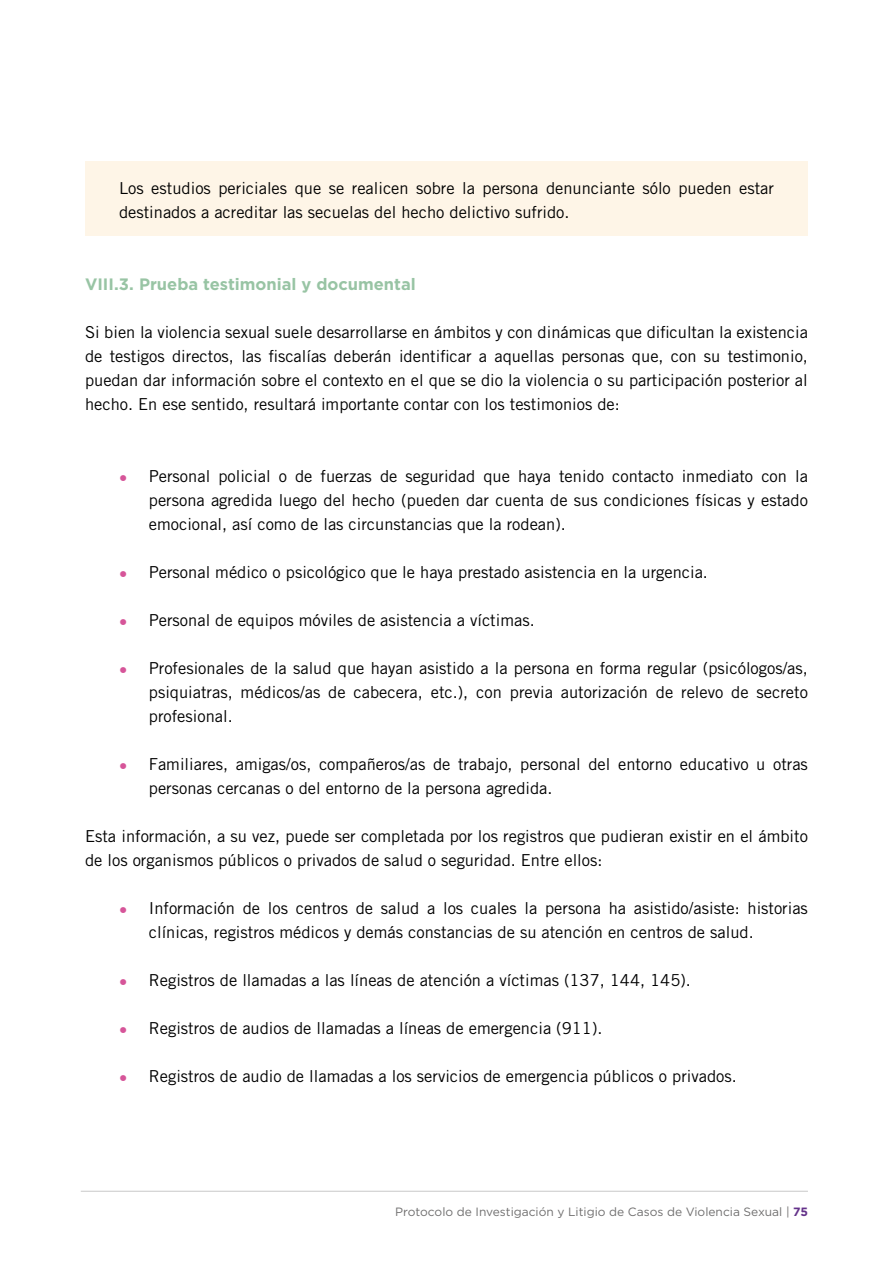
<style>
.page{position:relative;width:893px;height:1263px;background:#fff}
.page>*{position:absolute;margin:0;border:0;box-sizing:border-box;transform-origin:0 0}
.t1{font:16.5px/24px "Trade Gothic LT Std";color:#000}
.t2{font:700 16.5px "Gotham";color:#98c4a4}
.t3{font:12px "Gotham";color:#706f6f}
.s1{font-weight:700;color:#d65599}
.s2{font-weight:700;color:#64328a}
</style>
<div class="page">
<hr style="left:81px;top:1191px;width:727px;height:1px;background:#c8c8c8">
<div style="left:85px;top:161px;width:723px;height:74px;background:#fef5e7"></div>
<p class="t1" style="left:119px;top:176px;width:656px">Los estudios periciales que se realicen sobre la persona denunciante sólo pueden estar destinados a acreditar las secuelas del hecho delictivo sufrido.</p>
<p class="t2" style="left:85px;top:273px;width:332px">VIII.3. Prueba testimonial y documental</p>
<p class="t1" style="left:85px;top:320px;width:724px;text-align:justify">Si bien la violencia sexual suele desarrollarse en ámbitos y con dinámicas que dificultan la existencia de testigos directos, las fiscalías deberán identificar a aquellas personas que, con su testimonio, puedan dar información sobre el contexto en el que se dio la violencia o su participación posterior al hecho. En ese sentido, resultará importante contar con los testimonios de:</p>
<p class="t1" style="left:149px;top:464px;width:661px;text-align:justify;text-indent:-30px"><span class="s1">•</span> Personal policial o de fuerzas de seguridad que haya tenido contacto inmediato con la persona agredida luego del hecho (pueden dar cuenta de sus condiciones físicas y estado emocional, así como de las circunstancias que la rodean).</p>
<p class="t1" style="left:119px;top:560px;width:590px"><span class="s1">•</span> Personal médico o psicológico que le haya prestado asistencia en la urgencia.</p>
<p class="t1" style="left:119px;top:608px;width:417px"><span class="s1">•</span> Personal de equipos móviles de asistencia a víctimas.</p>
<p class="t1" style="left:149px;top:656px;width:661px;text-align:justify;text-indent:-30px"><span class="s1">•</span> Profesionales de la salud que hayan asistido a la persona en forma regular (psicólogos/as, psiquiatras, médicos/as de cabecera, etc.), con previa autorización de relevo de secreto profesional.</p>
<p class="t1" style="left:149px;top:752px;width:661px;text-indent:-30px"><span class="s1">•</span> Familiares, amigas/os, compañeros/as de trabajo, personal del entorno educativo u otras personas cercanas o del entorno de la persona agredida.</p>
<p class="t1" style="left:85px;top:824px;width:724px">Esta información, a su vez, puede ser completada por los registros que pudieran existir en el ámbito de los organismos públicos o privados de salud o seguridad. Entre ellos:</p>
<p class="t1" style="left:149px;top:896px;width:661px;text-indent:-30px"><span class="s1">•</span> Información de los centros de salud a los cuales la persona ha asistido/asiste: historias clínicas, registros médicos y demás constancias de su atención en centros de salud.</p>
<p class="t1" style="left:119px;top:968px;width:573px"><span class="s1">•</span> Registros de llamadas a las líneas de atención a víctimas (137, 144, 145).</p>
<p class="t1" style="left:119px;top:1016px;width:485px"><span class="s1">•</span> Registros de audios de llamadas a líneas de emergencia (911).</p>
<p class="t1" style="left:119px;top:1064px;width:619px"><span class="s1">•</span> Registros de audio de llamadas a los servicios de emergencia públicos o privados.</p>
<p class="t3" style="left:395px;top:1204px;width:414px">Protocolo de Investigación y Litigio de Casos de Violencia Sexual | <span class="s2">75</span></p>
</div>
